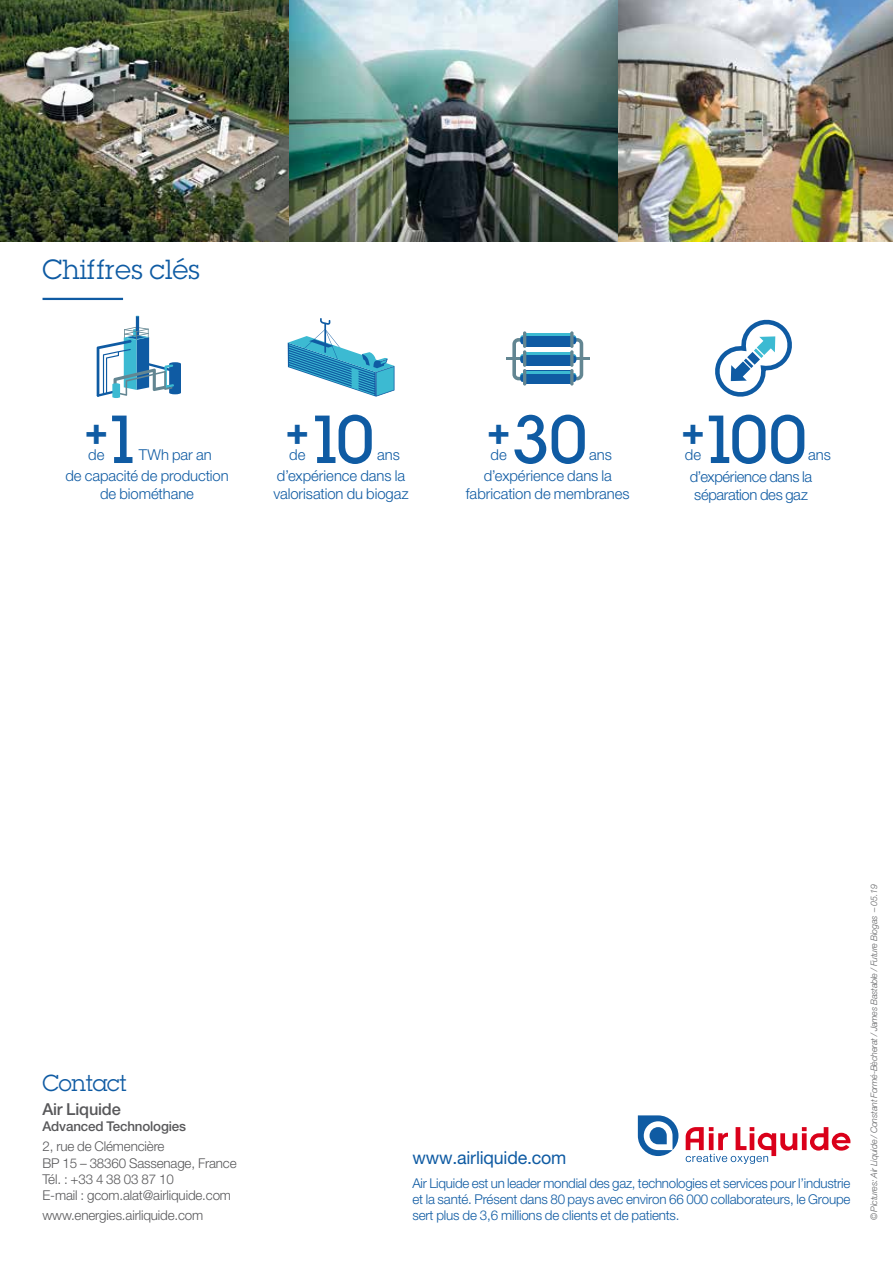
<style>
.page{position:relative;width:893px;height:1263px;background:#fff}
.page>*{position:absolute;margin:0;border:0;box-sizing:border-box;transform-origin:0 0}
.t1{font:500 66.3px "Lubalin Graph Std";letter-spacing:-.085em;color:#0f5ba3}
.t2{font:700 37.5px "Lubalin Graph Std";color:#0f5ba3}
.t3{font:27px "Lubalin Graph Std";letter-spacing:.01em;color:#0f5ba3}
.t4{font:22.5px "Lubalin Graph Std";letter-spacing:-.01em;color:#0f5ba3}
.t5{font:18px "Helvetica Neue LT Pro";letter-spacing:-.01em;color:#0f5ba3}
.t6{font:500 16.5px "Helvetica Neue LT Pro";letter-spacing:-.01em;color:#58585a}
.t7{font:300 15px/18px "Helvetica Neue LT Pro";letter-spacing:-.005em;color:#0f5ba3;text-align:center}
.t8{font:300 15px/18px "Helvetica Neue LT Pro";letter-spacing:-.025em;color:#0f5ba3}
.t9{font:300 13.5px/16.2px "Helvetica Neue LT Pro";letter-spacing:-.01em;color:#0f5ba3;text-align:justify}
.t10{font:300 13.5px/16.2px "Helvetica Neue LT Pro";letter-spacing:-.01em;color:#58585a}
.t11{font:500 13.5px "Helvetica Neue LT Pro";letter-spacing:-.01em;color:#58585a}
.t12{font:italic 300 9px "Helvetica Neue LT Pro";letter-spacing:-.02em;color:#646567}
</style>
<div class="page">
<img style="left:289px;top:0;width:330px;height:241px">
<img style="left:619px;top:0;width:274px;height:241px">
<svg style="left:638px;top:1115px;width:40px;height:41px"></svg>
<svg style="left:686px;top:1127px;width:164px;height:37px"></svg>
<img style="left:0;top:0;width:289px;height:241px">
<hr style="left:43px;top:298px;width:80px;height:2px;background:#0f5ba3">
<svg style="left:288px;top:318px;width:106px;height:79px"></svg>
<hr style="left:506px;top:357px;width:84px;height:3px;background:#638692">
<div style="left:525px;top:371px;width:46px;height:13px;background:#0f5ba3"></div>
<hr style="left:526px;top:333px;width:46px;height:3px;background:#3cbad2">
<svg style="left:512px;top:335px;width:71px;height:47px"></svg>
<hr style="left:523px;top:369px;width:3px;height:17px;background:#638692;border-radius:2px">
<svg style="left:570px;top:369px;width:4px;height:17px"></svg>
<hr style="left:523px;top:331px;width:3px;height:17px;background:#638692;border-radius:2px">
<svg style="left:570px;top:331px;width:4px;height:17px"></svg>
<hr style="left:523px;top:350px;width:3px;height:17px;background:#638692;border-radius:2px">
<svg style="left:570px;top:350px;width:4px;height:17px"></svg>
<svg style="left:97px;top:316px;width:84px;height:82px"></svg>
<svg style="left:715px;top:319px;width:77px;height:78px"></svg>
<h3 class="t3" style="left:43px;top:252px;width:159px">Chiffres clés</h3>
<h1 class="t1" style="left:103px;top:398px;width:40px">1</h1>
<h2 class="t2" style="left:85px;top:410px;width:24px">+</h2>
<p class="t7" style="left:88px;top:445px;width:18px">de</p>
<p class="t7" style="left:139px;top:445px;width:74px">TWh par an</p>
<h1 class="t1" style="left:306px;top:398px;width:70px">10</h1>
<h2 class="t2" style="left:286px;top:410px;width:24px">+</h2>
<p class="t7" style="left:289px;top:445px;width:18px">de</p>
<p class="t7" style="left:377px;top:445px;width:24px">ans</p>
<h1 class="t1" style="left:512px;top:398px;width:77px">30</h1>
<h2 class="t2" style="left:487px;top:410px;width:24px">+</h2>
<p class="t7" style="left:491px;top:445px;width:18px">de</p>
<p class="t7" style="left:589px;top:445px;width:24px">ans</p>
<h1 class="t1" style="left:700px;top:398px;width:109px">100</h1>
<h2 class="t2" style="left:682px;top:410px;width:24px">+</h2>
<p class="t7" style="left:685px;top:445px;width:18px">de</p>
<p class="t7" style="left:808px;top:445px;width:24px">ans</p>
<p class="t7" style="left:65px;top:466px;width:165px">de capacité de production de biométhane</p>
<p class="t7" style="left:273px;top:466px;width:137px;text-align:left">d’expérience dans la valorisation du biogaz</p>
<p class="t7" style="left:466px;top:466px;width:165px">d’expérience dans la fabrication de membranes</p>
<p class="t8" style="left:690px;top:467px;width:124px">d’expérience dans la séparation des gaz</p>
<h3 class="t4" style="left:43px;top:1068px;width:85px">Contact</h3>
<p class="t6" style="left:43px;top:1099px;width:80px">Air Liquide</p>
<p class="t11" style="left:43px;top:1118px;width:145px">Advanced Technologies</p>
<p class="t10" style="left:43px;top:1138px;width:196px">2, rue de Clémencière<br>BP 15 – 38360 Sassenage, France<br>Tél. : +33 4 38 03 87 10<br>E-mail : gcom.alat@airliquide.com</p>
<p class="t10" style="left:43px;top:1207px;width:162px">www.energies.airliquide.com</p>
<h3 class="t5" style="left:412px;top:1147px;width:156px">www.airliquide.com</h3>
<p class="t9" style="left:412px;top:1175px;width:440px">Air Liquide est un leader mondial des gaz, technologies et services pour l’industrie et la santé. Présent dans 80 pays avec environ 66 000 collaborateurs, le Groupe sert plus de 3,6 millions de clients et de patients.</p>
<p class="t12" style="left:868px;top:1220px;width:338px;rotate:-90deg">© Pictures: Air Liquide / Constant Formé-Bècherat / James Bastable / Future Biogas – 05.19</p>
</div>
